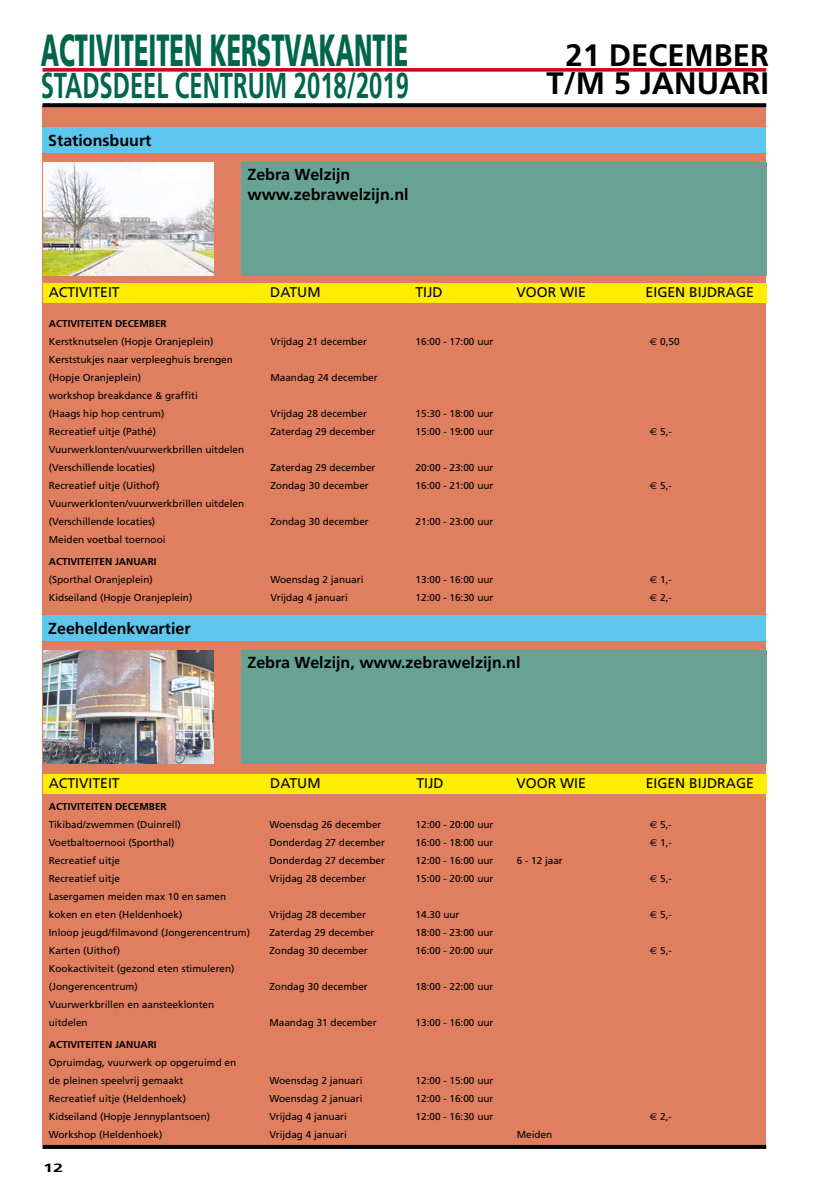
<style>
.page{position:relative;width:823px;height:1191px;background:#fff}
.page>*{position:absolute;margin:0;border:0;box-sizing:border-box;transform-origin:0 0}
.t1{font:900 45px "Frutiger";color:#00664a;scale:.53 1}
.t2{font:700 36px "Frutiger";color:#00664a;scale:.66 1}
.t3{font:700 31px/28px "Frutiger";color:#000;text-align:right}
.t4{font:700 16px/19.2px "Frutiger";color:#000}
.t5{font:14px "Frutiger";color:#000}
.t6{font:700 12px "Frutiger";color:#000;scale:1.5 1}
.t7{font:10px/18px "Frutiger";color:#000}
.t8{font:700 10px "Frutiger";color:#000}
.s1{font-family:"Euro Sans Std"}
</style>
<div class="page">
<div style="left:43px;top:106px;width:722px;height:1038px;background:#e07f60"></div>
<svg style="left:43px;top:68px;width:722px;height:4px;fill:#ce0d23"></svg>
<svg style="left:43px;top:103px;width:722px;height:4px;fill:#000"></svg>
<svg style="left:43px;top:1144px;width:722px;height:4px;fill:#000"></svg>
<div style="left:242px;top:162px;width:524px;height:114px;background:#66a392"></div>
<div style="left:43px;top:283px;width:723px;height:20px;background:#ffed00"></div>
<div style="left:43px;top:128px;width:722px;height:25px;background:#5ec5ed"></div>
<div style="left:242px;top:650px;width:524px;height:114px;background:#66a392"></div>
<div style="left:43px;top:774px;width:723px;height:20px;background:#ffed00"></div>
<div style="left:43px;top:615px;width:722px;height:26px;background:#5ec5ed"></div>
<img style="left:43px;top:162px;width:170px;height:114px">
<img style="left:43px;top:650px;width:170px;height:114px">
<h1 class="t1" style="left:41px;top:23px;width:694px">ACTIVITEITEN KERSTVAKANTIE</h1>
<h2 class="t2" style="left:41px;top:64px;width:559px">STADSDEEL CENTRUM 2018/2019</h2>
<h3 class="t4" style="left:48px;top:130px;width:105px">Stationsbuurt</h3>
<h3 class="t4" style="left:247px;top:165px;width:162px">Zebra Welzijn www.zebrawelzijn.nl</h3>
<h3 class="t3" style="left:546px;top:41px;width:224px">21 DECEMBER<br>T/M 5 JANUARI</h3>
<h3 class="t5" style="left:49px;top:284px;width:72px">ACTIVITEIT</h3>
<h3 class="t5" style="left:270px;top:284px;width:52px">DATUM</h3>
<h3 class="t5" style="left:415px;top:284px;width:29px">TIJD</h3>
<h3 class="t5" style="left:516px;top:284px;width:71px">VOOR WIE</h3>
<h3 class="t5" style="left:645px;top:284px;width:110px">EIGEN BIJDRAGE</h3>
<p class="t8" style="left:49px;top:318px;width:119px">ACTIVITEITEN DECEMBER</p>
<p class="t7" style="left:49px;top:333px;width:166px">Kerstknutselen (Hopje Oranjeplein)</p>
<p class="t7" style="left:270px;top:333px;width:98px">Vrijdag 21 december</p>
<p class="t7" style="left:415px;top:333px;width:79px">16:00 - 17:00 uur</p>
<p class="t7" style="left:649px;top:333px;width:31px"><span class="s1">€</span> 0,50</p>
<p class="t7" style="left:49px;top:351px;width:185px">Kerststukjes naar verpleeghuis brengen (Hopje Oranjeplein)</p>
<p class="t7" style="left:270px;top:369px;width:109px">Maandag 24 december</p>
<p class="t7" style="left:49px;top:387px;width:150px">workshop breakdance &amp; graffiti (Haags hip hop centrum)</p>
<p class="t7" style="left:270px;top:405px;width:98px">Vrijdag 28 december</p>
<p class="t7" style="left:415px;top:405px;width:79px">15:30 - 18:00 uur</p>
<p class="t7" style="left:49px;top:423px;width:109px">Recreatief uitje (Pathé)</p>
<p class="t7" style="left:270px;top:423px;width:107px">Zaterdag 29 december</p>
<p class="t7" style="left:415px;top:423px;width:79px">15:00 - 19:00 uur</p>
<p class="t7" style="left:649px;top:423px;width:23px"><span class="s1">€</span> 5,-</p>
<p class="t7" style="left:49px;top:441px;width:197px">Vuurwerklonten/vuurwerkbrillen uitdelen (Verschillende locaties)</p>
<p class="t7" style="left:270px;top:459px;width:107px">Zaterdag 29 december</p>
<p class="t7" style="left:415px;top:459px;width:79px">20:00 - 23:00 uur</p>
<p class="t7" style="left:49px;top:477px;width:112px">Recreatief uitje (Uithof)</p>
<p class="t7" style="left:270px;top:477px;width:100px">Zondag 30 december</p>
<p class="t7" style="left:415px;top:477px;width:79px">16:00 - 21:00 uur</p>
<p class="t7" style="left:649px;top:477px;width:23px"><span class="s1">€</span> 5,-</p>
<p class="t7" style="left:49px;top:495px;width:197px">Vuurwerklonten/vuurwerkbrillen uitdelen (Verschillende locaties)</p>
<p class="t7" style="left:270px;top:513px;width:100px">Zondag 30 december</p>
<p class="t7" style="left:415px;top:513px;width:79px">21:00 - 23:00 uur</p>
<p class="t7" style="left:49px;top:531px;width:118px">Meiden voetbal toernooi</p>
<p class="t8" style="left:49px;top:556px;width:109px">ACTIVITEITEN JANUARI</p>
<p class="t7" style="left:49px;top:571px;width:105px">(Sporthal Oranjeplein)</p>
<p class="t7" style="left:270px;top:571px;width:95px">Woensdag 2 januari</p>
<p class="t7" style="left:415px;top:571px;width:79px">13:00 - 16:00 uur</p>
<p class="t7" style="left:649px;top:571px;width:23px"><span class="s1">€</span> 1,-</p>
<p class="t7" style="left:49px;top:589px;width:145px">Kidseiland (Hopje Oranjeplein)</p>
<p class="t7" style="left:270px;top:589px;width:79px">Vrijdag 4 januari</p>
<p class="t7" style="left:415px;top:589px;width:79px">12:00 - 16:30 uur</p>
<p class="t7" style="left:649px;top:589px;width:23px"><span class="s1">€</span> 2,-</p>
<h3 class="t4" style="left:48px;top:618px;width:144px">Zeeheldenkwartier</h3>
<h3 class="t4" style="left:247px;top:653px;width:274px">Zebra Welzijn, www.zebrawelzijn.nl</h3>
<h3 class="t5" style="left:49px;top:775px;width:72px">ACTIVITEIT</h3>
<h3 class="t5" style="left:270px;top:775px;width:52px">DATUM</h3>
<h3 class="t5" style="left:416px;top:775px;width:29px">TIJD</h3>
<h3 class="t5" style="left:516px;top:775px;width:71px">VOOR WIE</h3>
<h3 class="t5" style="left:645px;top:775px;width:110px">EIGEN BIJDRAGE</h3>
<p class="t8" style="left:49px;top:800px;width:119px">ACTIVITEITEN DECEMBER</p>
<p class="t7" style="left:49px;top:815px;width:133px">Tikibad/zwemmen (Duinrell)</p>
<p class="t7" style="left:269px;top:815px;width:113px">Woensdag 26 december</p>
<p class="t7" style="left:415px;top:815px;width:79px">12:00 - 20:00 uur</p>
<p class="t7" style="left:649px;top:815px;width:23px"><span class="s1">€</span> 5,-</p>
<p class="t7" style="left:49px;top:833px;width:127px">Voetbaltoernooi (Sporthal)</p>
<p class="t7" style="left:269px;top:833px;width:117px">Donderdag 27 december</p>
<p class="t7" style="left:415px;top:833px;width:79px">16:00 - 18:00 uur</p>
<p class="t7" style="left:649px;top:833px;width:23px"><span class="s1">€</span> 1,-</p>
<p class="t7" style="left:49px;top:851px;width:73px">Recreatief uitje</p>
<p class="t7" style="left:269px;top:851px;width:117px">Donderdag 27 december</p>
<p class="t7" style="left:415px;top:851px;width:79px">12:00 - 16:00 uur</p>
<p class="t7" style="left:516px;top:851px;width:48px">6 - 12 jaar</p>
<p class="t7" style="left:49px;top:869px;width:73px">Recreatief uitje</p>
<p class="t7" style="left:269px;top:869px;width:98px">Vrijdag 28 december</p>
<p class="t7" style="left:415px;top:869px;width:79px">15:00 - 20:00 uur</p>
<p class="t7" style="left:649px;top:869px;width:23px"><span class="s1">€</span> 5,-</p>
<p class="t7" style="left:49px;top:887px;width:179px">Lasergamen meiden max 10 en samen koken en eten (Heldenhoek)</p>
<p class="t7" style="left:269px;top:905px;width:98px">Vrijdag 28 december</p>
<p class="t7" style="left:415px;top:905px;width:45px">14.30 uur</p>
<p class="t7" style="left:649px;top:905px;width:23px"><span class="s1">€</span> 5,-</p>
<p class="t7" style="left:49px;top:923px;width:203px">Inloop jeugd/filmavond (Jongerencentrum)</p>
<p class="t7" style="left:269px;top:923px;width:107px">Zaterdag 29 december</p>
<p class="t7" style="left:415px;top:923px;width:79px">18:00 - 23:00 uur</p>
<p class="t7" style="left:49px;top:941px;width:73px">Karten (Uithof)</p>
<p class="t7" style="left:269px;top:941px;width:100px">Zondag 30 december</p>
<p class="t7" style="left:415px;top:941px;width:79px">16:00 - 20:00 uur</p>
<p class="t7" style="left:649px;top:941px;width:23px"><span class="s1">€</span> 5,-</p>
<p class="t7" style="left:49px;top:959px;width:187px">Kookactiviteit (gezond eten stimuleren) (Jongerencentrum)</p>
<p class="t7" style="left:269px;top:977px;width:100px">Zondag 30 december</p>
<p class="t7" style="left:415px;top:977px;width:79px">18:00 - 22:00 uur</p>
<p class="t7" style="left:49px;top:995px;width:167px">Vuurwerkbrillen en aansteeklonten uitdelen</p>
<p class="t8" style="left:49px;top:1038px;width:109px">ACTIVITEITEN JANUARI</p>
<p class="t7" style="left:49px;top:1053px;width:189px">Opruimdag, vuurwerk op opgeruimd en de pleinen speelvrij gemaakt</p>
<p class="t7" style="left:269px;top:1013px;width:109px">Maandag 31 december</p>
<p class="t7" style="left:415px;top:1013px;width:79px">13:00 - 16:00 uur</p>
<p class="t7" style="left:269px;top:1071px;width:95px">Woensdag 2 januari</p>
<p class="t7" style="left:415px;top:1071px;width:79px">12:00 - 15:00 uur</p>
<p class="t7" style="left:49px;top:1089px;width:139px">Recreatief uitje (Heldenhoek)</p>
<p class="t7" style="left:269px;top:1089px;width:95px">Woensdag 2 januari</p>
<p class="t7" style="left:415px;top:1089px;width:79px">12:00 - 16:00 uur</p>
<p class="t7" style="left:49px;top:1107px;width:163px">Kidseiland (Hopje Jennyplantsoen)</p>
<p class="t7" style="left:269px;top:1107px;width:79px">Vrijdag 4 januari</p>
<p class="t7" style="left:415px;top:1107px;width:79px">12:00 - 16:30 uur</p>
<p class="t7" style="left:649px;top:1107px;width:23px"><span class="s1">€</span> 2,-</p>
<p class="t7" style="left:49px;top:1125px;width:115px">Workshop (Heldenhoek)</p>
<p class="t7" style="left:269px;top:1125px;width:79px">Vrijdag 4 januari</p>
<p class="t7" style="left:516px;top:1125px;width:37px">Meiden</p>
<p class="t6" style="left:43px;top:1160px;width:15px">12</p>
</div>
